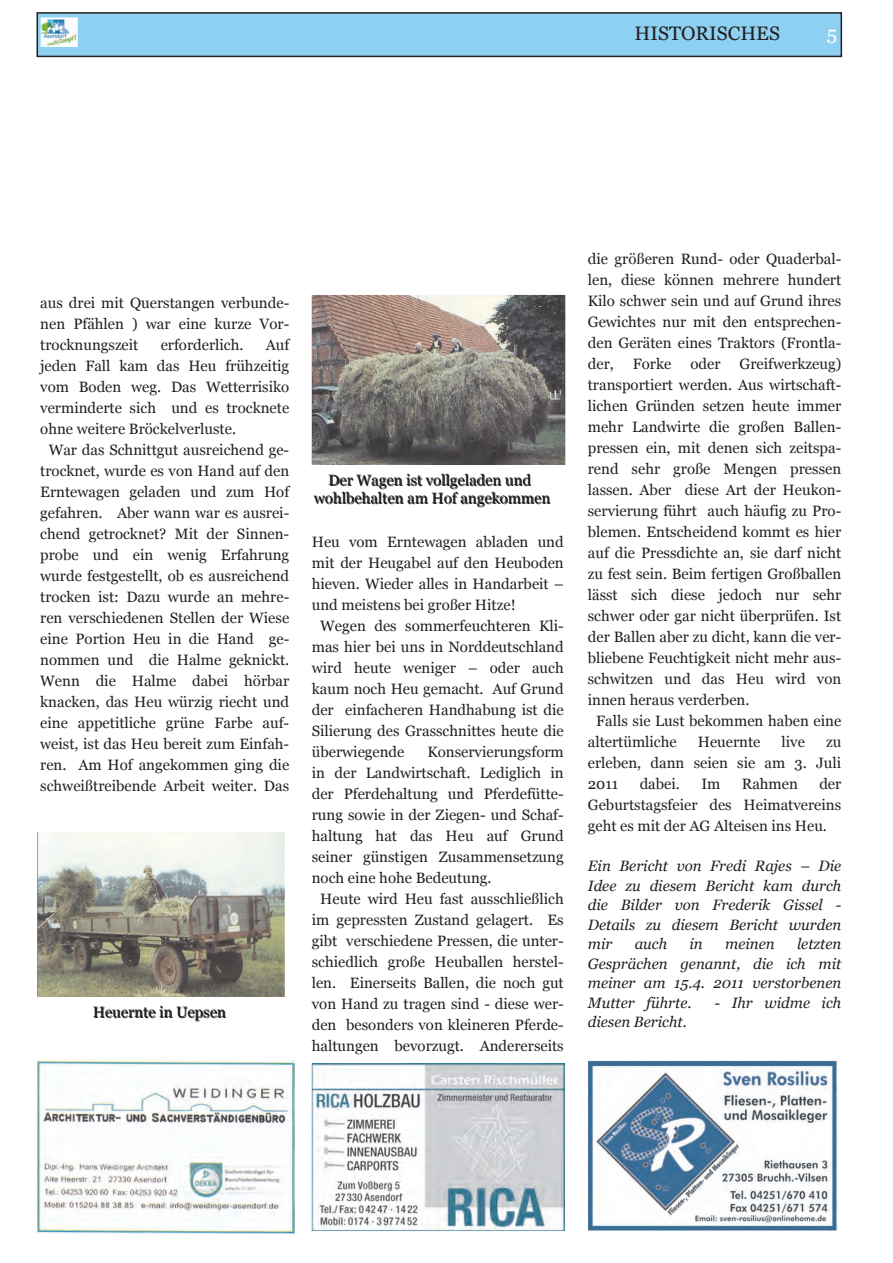
<style>
.page{position:relative;width:893px;height:1263px;background:#fff}
.page>*{position:absolute;margin:0;border:0;box-sizing:border-box;transform-origin:0 0}
.t1{font:19.5px "Georgia";color:#231f20}
.t2{font:19.5px "Georgia";color:#fff}
.t3{font:15px/21px "Georgia";color:#231f20;text-align:justify}
.t4{font:italic 15px/19.5px "Georgia";color:#231f20;text-align:justify}
</style>
<div class="page">
<div style="left:37px;top:13px;width:804px;height:43px;background:#8dd0f2"></div>
<div style="left:37px;top:12px;width:805px;height:45px;border:2px solid #231f20"></div>
<img style="left:41px;top:17px;width:37px;height:30px">
<img style="left:312px;top:1063px;width:252px;height:168px">
<img style="left:588px;top:1060px;width:249px;height:171px">
<img style="left:36px;top:1060px;width:259px;height:174px">
<img style="left:312px;top:295px;width:253px;height:170px">
<img style="left:37px;top:832px;width:248px;height:164px">
<h1 class="t1" style="left:635px;top:22px;width:147px">HISTORISCHES</h1>
<h1 class="t2" style="left:827px;top:22px;width:12px">5</h1>
<p class="t3" style="left:40px;top:292px;width:251px">aus drei mit Querstangen verbunde&shy;nen Pfählen ) war eine kurze Vor&shy;trocknungszeit</p>
<p class="t3" style="left:161px;top:334px;width:84px">erforderlich.</p>
<p class="t3" style="left:266px;top:334px;width:25px">Auf</p>
<p class="t3" style="left:40px;top:355px;width:250px">jeden Fall kam das Heu frühzeitig</p>
<p class="t3" style="left:40px;top:376px;width:250px">vom Boden weg. Das Wetterrisiko</p>
<p class="t3" style="left:40px;top:397px;width:250px">verminderte sich und es trocknete</p>
<p class="t3" style="left:40px;top:418px;width:197px">ohne weitere Bröckelverluste.</p>
<p class="t3" style="left:49px;top:439px;width:242px">War das Schnittgut ausreichend ge-</p>
<p class="t3" style="left:40px;top:460px;width:251px">trocknet, wurde es von Hand auf den</p>
<p class="t3" style="left:40px;top:481px;width:250px">Erntewagen geladen und zum Hof</p>
<p class="t3" style="left:40px;top:502px;width:251px">gefahren. Aber wann war es ausrei-</p>
<p class="t3" style="left:40px;top:523px;width:250px">chend getrocknet? Mit der Sinnen-</p>
<p class="t3" style="left:40px;top:544px;width:250px">probe und ein wenig Erfahrung</p>
<p class="t3" style="left:40px;top:565px;width:250px">wurde festgestellt, ob es ausreichend</p>
<p class="t3" style="left:40px;top:586px;width:250px">trocken ist: Dazu wurde an mehre-</p>
<p class="t3" style="left:40px;top:607px;width:250px">ren verschiedenen Stellen der Wiese</p>
<p class="t3" style="left:40px;top:628px;width:250px">eine Portion Heu in die Hand ge-</p>
<p class="t3" style="left:40px;top:649px;width:250px">nommen und die Halme geknickt.</p>
<p class="t3" style="left:40px;top:670px;width:250px">Wenn die Halme dabei hörbar</p>
<p class="t3" style="left:40px;top:691px;width:250px">knacken, das Heu würzig riecht und</p>
<p class="t3" style="left:40px;top:712px;width:250px">eine appetitliche grüne Farbe auf-</p>
<p class="t3" style="left:40px;top:733px;width:250px">weist, ist das Heu bereit zum Einfah-</p>
<p class="t3" style="left:40px;top:754px;width:250px">ren. Am Hof angekommen ging die</p>
<p class="t3" style="left:40px;top:775px;width:250px">schweißtreibende Arbeit weiter. Das</p>
<p class="t3" style="left:94px;top:1002px;width:135px">Heuernte in Uepsen</p>
<p class="t3" style="left:315px;top:472px;width:238px;line-height:18px;text-align:center">Der Wagen ist vollgeladen und wohlbehalten am Hof angekommen</p>
<p class="t3" style="left:312px;top:531px;width:253px">Heu vom Erntewagen abladen und</p>
<p class="t3" style="left:312px;top:552px;width:253px">mit der Heugabel auf den Heuboden</p>
<p class="t3" style="left:312px;top:573px;width:254px">hieven. Wieder alles in Handarbeit –</p>
<p class="t3" style="left:312px;top:594px;width:205px">und meistens bei großer Hitze!</p>
<p class="t3" style="left:320px;top:615px;width:245px">Wegen des sommerfeuchteren Kli-</p>
<p class="t3" style="left:312px;top:636px;width:253px">mas hier bei uns in Norddeutschland</p>
<p class="t3" style="left:312px;top:657px;width:253px">wird heute weniger – oder auch</p>
<p class="t3" style="left:312px;top:678px;width:253px">kaum noch Heu gemacht. Auf Grund</p>
<p class="t3" style="left:312px;top:699px;width:253px">der einfacheren Handhabung ist die</p>
<p class="t3" style="left:312px;top:720px;width:253px">Silierung des Grasschnittes heute die</p>
<p class="t3" style="left:312px;top:741px;width:94px">überwiegende</p>
<p class="t3" style="left:427px;top:741px;width:138px">Konservierungsform</p>
<p class="t3" style="left:312px;top:762px;width:253px">in der Landwirtschaft. Lediglich in</p>
<p class="t3" style="left:312px;top:783px;width:253px">der Pferdehaltung und Pferdefütte-</p>
<p class="t3" style="left:312px;top:804px;width:253px">rung sowie in der Ziegen- und Schaf-</p>
<p class="t3" style="left:312px;top:825px;width:254px">haltung hat das Heu auf Grund</p>
<p class="t3" style="left:312px;top:846px;width:253px">seiner günstigen Zusammensetzung</p>
<p class="t3" style="left:312px;top:867px;width:181px">noch eine hohe Bedeutung.</p>
<p class="t3" style="left:320px;top:888px;width:245px">Heute wird Heu fast ausschließlich</p>
<p class="t3" style="left:312px;top:909px;width:253px">im gepressten Zustand gelagert. Es</p>
<p class="t3" style="left:312px;top:930px;width:253px">gibt verschiedene Pressen, die unter-</p>
<p class="t3" style="left:312px;top:951px;width:253px">schiedlich große Heuballen herstel-</p>
<p class="t3" style="left:312px;top:972px;width:254px">len. Einerseits Ballen, die noch gut</p>
<p class="t3" style="left:312px;top:993px;width:254px">von Hand zu tragen sind - diese wer-</p>
<p class="t3" style="left:312px;top:1014px;width:253px">den besonders von kleineren Pferde-</p>
<p class="t3" style="left:312px;top:1035px;width:253px">haltungen bevorzugt. Andererseits</p>
<p class="t3" style="left:588px;top:248px;width:255px">die größeren Rund- oder Quaderbal&shy;len, diese können mehrere hundert Kilo schwer sein und auf Grund ihres Gewichtes nur mit den entsprechen&shy;den Geräten eines Traktors (Frontla&shy;der,</p>
<p class="t3" style="left:633px;top:353px;width:40px">Forke</p>
<p class="t3" style="left:690px;top:353px;width:32px">oder</p>
<p class="t3" style="left:739px;top:353px;width:103px">Greifwerkzeug)</p>
<p class="t3" style="left:588px;top:374px;width:255px">transportiert werden. Aus wirtschaft-</p>
<p class="t3" style="left:588px;top:395px;width:255px">lichen Gründen setzen heute immer</p>
<p class="t3" style="left:588px;top:416px;width:255px">mehr Landwirte die großen Ballen-</p>
<p class="t3" style="left:588px;top:437px;width:255px">pressen ein, mit denen sich zeitspa-</p>
<p class="t3" style="left:588px;top:458px;width:255px">rend sehr große Mengen pressen</p>
<p class="t3" style="left:588px;top:479px;width:255px">lassen. Aber diese Art der Heukon-</p>
<p class="t3" style="left:588px;top:500px;width:255px">servierung führt auch häufig zu Pro-</p>
<p class="t3" style="left:588px;top:521px;width:255px">blemen. Entscheidend kommt es hier</p>
<p class="t3" style="left:588px;top:542px;width:255px">auf die Pressdichte an, sie darf nicht</p>
<p class="t3" style="left:588px;top:563px;width:255px">zu fest sein. Beim fertigen Großballen</p>
<p class="t3" style="left:588px;top:584px;width:255px">lässt sich diese jedoch nur sehr</p>
<p class="t3" style="left:588px;top:605px;width:255px">schwer oder gar nicht überprüfen. Ist</p>
<p class="t3" style="left:588px;top:626px;width:255px">der Ballen aber zu dicht, kann die ver-</p>
<p class="t3" style="left:588px;top:647px;width:255px">bliebene Feuchtigkeit nicht mehr aus-</p>
<p class="t3" style="left:588px;top:668px;width:255px">schwitzen und das Heu wird von</p>
<p class="t3" style="left:588px;top:689px;width:163px">innen heraus verderben.</p>
<p class="t3" style="left:596px;top:710px;width:246px">Falls sie Lust bekommen haben eine</p>
<p class="t3" style="left:588px;top:731px;width:90px">altertümliche</p>
<p class="t3" style="left:698px;top:731px;width:64px">Heuernte</p>
<p class="t3" style="left:782px;top:731px;width:25px">live</p>
<p class="t3" style="left:588px;top:731px;width:255px;text-indent:238px">zu erleben, dann seien sie am 3. Juli 2011</p>
<p class="t3" style="left:588px;top:773px;width:255px;text-indent:232px">der Geburtstagsfeier des Heimatvereins geht es mit der AG Alteisen ins Heu.</p>
<p class="t4" style="left:588px;top:856px;width:255px">Ein Bericht von Fredi Rajes – Die Idee zu diesem Bericht kam durch die Bilder von Frederik Gissel - Details zu diesem Bericht wurden mir</p>
<p class="t3" style="left:640px;top:773px;width:42px">dabei.</p>
<p class="t3" style="left:701px;top:773px;width:21px">Im</p>
<p class="t3" style="left:742px;top:773px;width:58px">Rahmen</p>
<p class="t4" style="left:588px;top:934px;width:255px;text-indent:209px">letzten Gesprächen genannt, die ich mit meiner am 15.4. 2011 verstorbenen Mutter führte.</p>
<p class="t4" style="left:635px;top:934px;width:34px">auch</p>
<p class="t4" style="left:689px;top:934px;width:15px">in</p>
<p class="t4" style="left:725px;top:934px;width:51px">meinen</p>
<p class="t4" style="left:714px;top:993px;width:128px">- Ihr widme ich</p>
<p class="t4" style="left:588px;top:1012px;width:100px">diesen Bericht.</p>
</div>
